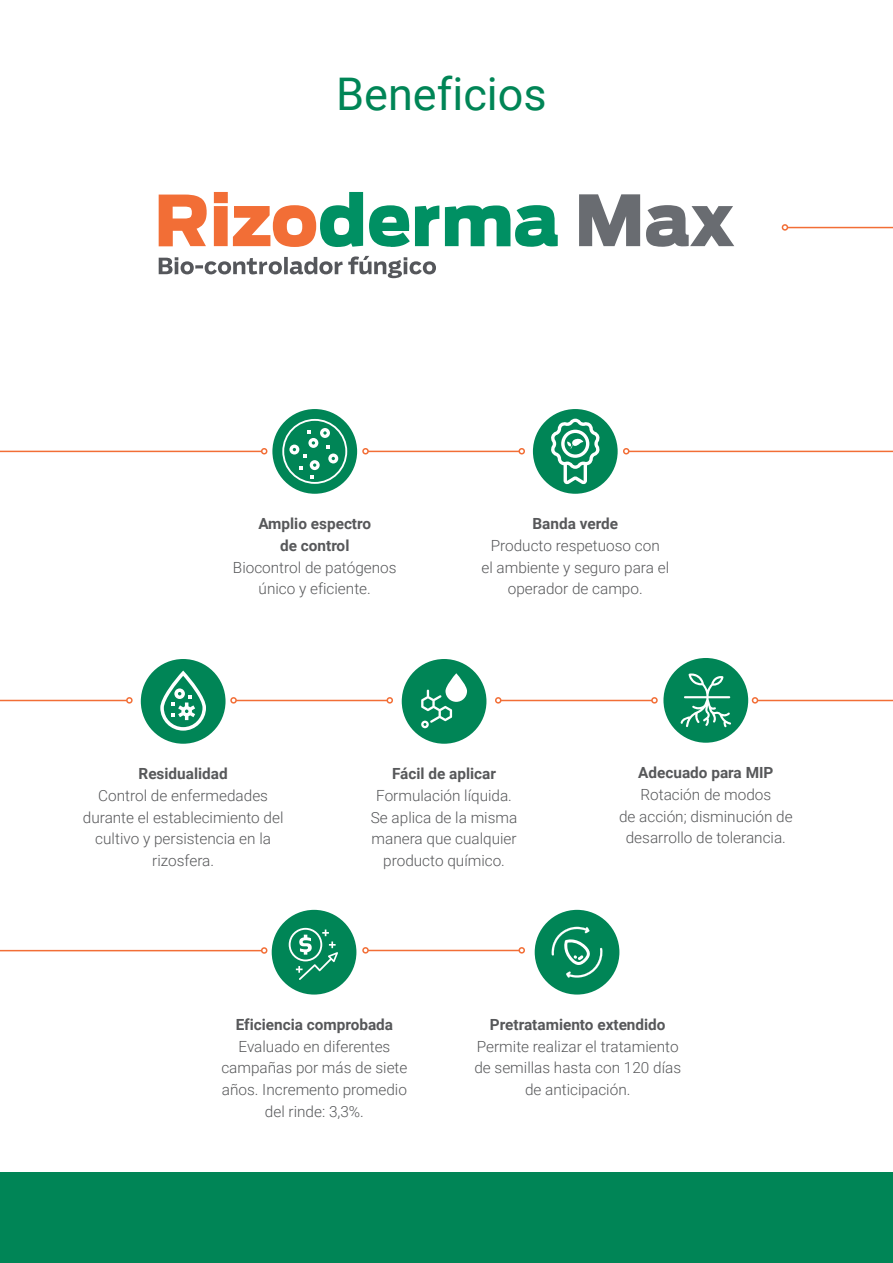
<style>
.page{position:relative;width:893px;height:1263px;background:#fff}
.page>*{position:absolute;margin:0;border:0;box-sizing:border-box;transform-origin:0 0}
.t1{font:45px "Roboto";color:#008556}
.t2{font:300 15.3px/21.6px "Roboto";color:#57585a;text-align:center}
.t3{font:700 15.3px/21.6px "Roboto";color:#57585a;text-align:center}
</style>
<div class="page">
<div style="left:0;top:1173px;width:893px;height:90px;background:#008556"></div>
<hr style="left:757px;top:700px;width:136px;height:1px;background:#f26e36">
<div style="left:752px;top:697px;width:6px;height:7px;border:2px solid #f26e36;border-radius:50%"></div>
<hr style="left:787px;top:227px;width:106px;height:1px;background:#f26e36">
<div style="left:782px;top:224px;width:6px;height:7px;border:2px solid #f26e36;border-radius:50%"></div>
<div style="left:272px;top:409px;width:85px;height:85px;background:#008556;border-radius:50%"></div>
<div style="left:282px;top:419px;width:65px;height:65px;border:2px solid #fff;border-radius:50%"></div>
<svg style="left:289px;top:428px;width:49px;height:50px"></svg>
<div style="left:533px;top:409px;width:85px;height:85px;background:#008556;border-radius:50%"></div>
<svg style="left:551px;top:419px;width:49px;height:65px"></svg>
<div style="left:272px;top:910px;width:84px;height:84px;background:#008556;border-radius:50%"></div>
<svg style="left:296px;top:929px;width:42px;height:51px"></svg>
<div style="left:289px;top:928px;width:33px;height:33px;border:2px solid #fff;border-radius:50%"></div>
<div style="left:535px;top:910px;width:84px;height:84px;background:#008556;border-radius:50%"></div>
<svg style="left:551px;top:927px;width:52px;height:50px"></svg>
<div style="left:141px;top:659px;width:85px;height:85px;background:#008556;border-radius:50%"></div>
<svg style="left:160px;top:670px;width:46px;height:61px"></svg>
<div style="left:402px;top:659px;width:84px;height:85px;background:#008556;border-radius:50%"></div>
<svg style="left:421px;top:690px;width:31px;height:38px"></svg>
<svg style="left:445px;top:673px;width:22px;height:29px"></svg>
<div style="left:663px;top:658px;width:85px;height:85px;background:#008556;border-radius:50%"></div>
<svg style="left:680px;top:673px;width:51px;height:54px"></svg>
<hr style="left:368px;top:451px;width:151px;height:1px;background:#f26e36">
<div style="left:362px;top:448px;width:7px;height:6px;border:2px solid #f26e36;border-radius:50%"></div>
<div style="left:518px;top:448px;width:7px;height:6px;border:2px solid #f26e36;border-radius:50%"></div>
<hr style="left:0;top:451px;width:262px;height:1px;background:#f26e36">
<svg style="left:261px;top:448px;width:6px;height:6px"></svg>
<hr style="left:629px;top:451px;width:264px;height:1px;background:#f26e36">
<svg style="left:623px;top:448px;width:6px;height:6px"></svg>
<hr style="left:0;top:950px;width:262px;height:1px;background:#f26e36">
<div style="left:261px;top:947px;width:6px;height:7px;border:2px solid #f26e36;border-radius:50%"></div>
<hr style="left:368px;top:950px;width:151px;height:1px;background:#f26e36">
<div style="left:362px;top:947px;width:7px;height:6px;border:2px solid #f26e36;border-radius:50%"></div>
<div style="left:518px;top:947px;width:7px;height:6px;border:2px solid #f26e36;border-radius:50%"></div>
<hr style="left:501px;top:700px;width:151px;height:1px;background:#f26e36">
<div style="left:495px;top:697px;width:6px;height:7px;border:2px solid #f26e36;border-radius:50%"></div>
<div style="left:651px;top:697px;width:7px;height:7px;border:2px solid #f26e36;border-radius:50%"></div>
<hr style="left:236px;top:700px;width:151px;height:1px;background:#f26e36">
<div style="left:230px;top:697px;width:7px;height:7px;border:2px solid #f26e36;border-radius:50%"></div>
<div style="left:387px;top:697px;width:6px;height:7px;border:2px solid #f26e36;border-radius:50%"></div>
<hr style="left:0;top:700px;width:127px;height:1px;background:#f26e36">
<div style="left:126px;top:697px;width:7px;height:7px;border:2px solid #f26e36;border-radius:50%"></div>
<svg style="left:159px;top:195px;width:48px;height:51px"></svg>
<svg style="left:214px;top:192px;width:149px;height:55px"></svg>
<svg style="left:369px;top:205px;width:70px;height:42px"></svg>
<svg style="left:445px;top:205px;width:113px;height:42px"></svg>
<svg style="left:579px;top:194px;width:61px;height:52px"></svg>
<svg style="left:646px;top:205px;width:88px;height:42px"></svg>
<svg style="left:159px;top:257px;width:123px;height:17px"></svg>
<svg style="left:284px;top:257px;width:4px;height:17px"></svg>
<svg style="left:290px;top:256px;width:146px;height:22px"></svg>
<h1 class="t1" style="left:336px;top:63px;width:212px">Beneficios</h1>
<p class="t3" style="left:258px;top:512px;width:114px">Amplio espectro de control</p>
<p class="t2" style="left:233px;top:556px;width:165px">Biocontrol de patógenos único y eficiente.</p>
<p class="t3" style="left:532px;top:512px;width:87px">Banda verde</p>
<p class="t2" style="left:481px;top:534px;width:189px">Producto respetuoso con<br>el ambiente y seguro para el operador de campo.</p>
<p class="t3" style="left:139px;top:762px;width:91px">Residualidad</p>
<p class="t2" style="left:83px;top:784px;width:202px">Control de enfermedades durante el establecimiento del cultivo y persistencia en la rizosfera.</p>
<p class="t3" style="left:392px;top:762px;width:105px">Fácil de aplicar</p>
<p class="t2" style="left:371px;top:784px;width:148px">Formulación líquida.<br>Se aplica de la misma manera que cualquier producto químico.</p>
<p class="t3" style="left:638px;top:761px;width:137px">Adecuado para MIP</p>
<p class="t2" style="left:619px;top:783px;width:175px">Rotación de modos<br>de acción; disminución de desarrollo de tolerancia.</p>
<p class="t3" style="left:236px;top:1013px;width:159px">Eficiencia comprobada</p>
<p class="t2" style="left:221px;top:1035px;width:188px">Evaluado en diferentes campañas por más de siete años. Incremento promedio del rinde: 3,3%.</p>
<p class="t3" style="left:490px;top:1013px;width:177px">Pretratamiento extendido</p>
<p class="t2" style="left:474px;top:1035px;width:208px">Permite realizar el tratamiento de semillas hasta con 120 días de anticipación.</p>
</div>
